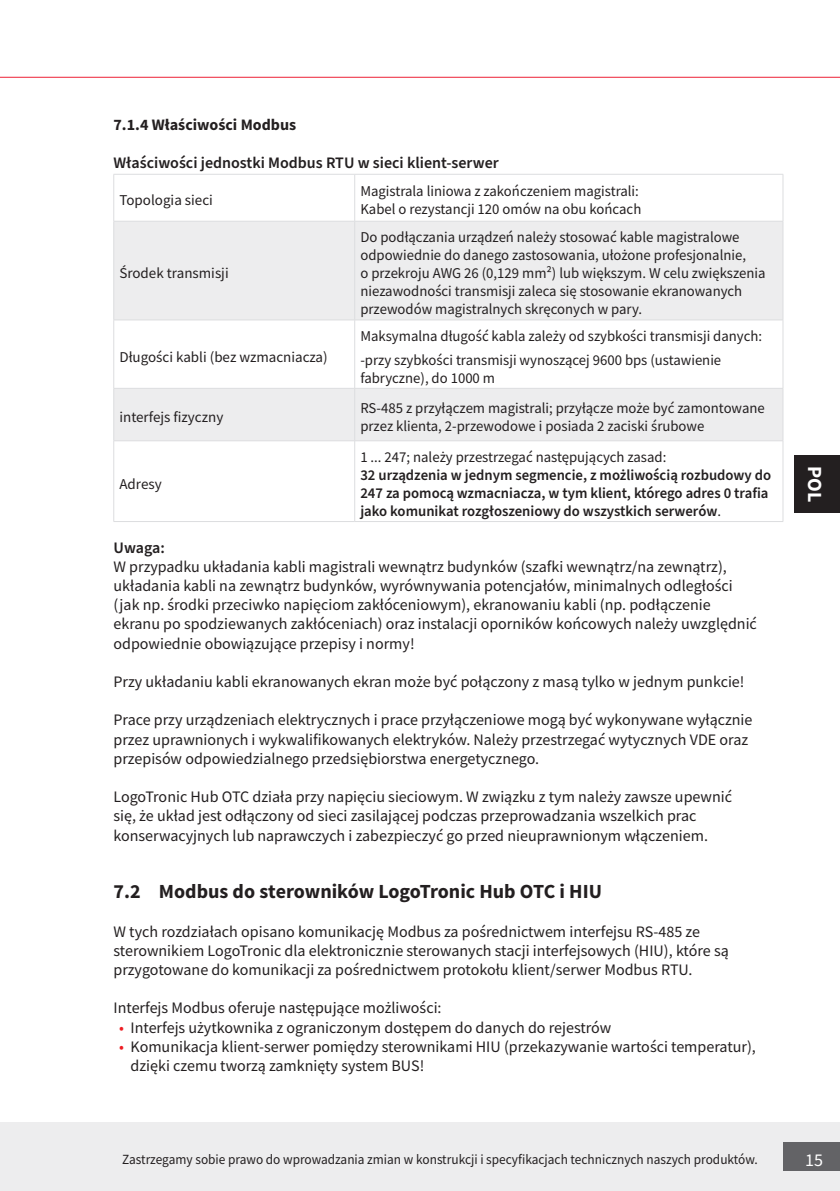
<style>
.page{position:relative;width:840px;height:1191px;background:#fff}
.page>*{position:absolute;margin:0;border:0;box-sizing:border-box;transform-origin:0 0}
.t1{font:700 20px "Source Sans Pro";color:#231f20}
.t2{font:700 20px "Source Sans Pro";color:#fff}
.t3{font:18px "Source Sans Pro";color:#fff}
.t4{font:16px/19.2px "Source Sans Pro";color:#231f20}
.t5{font:600 16px "Source Sans Pro";color:#231f20}
.t6{font:700 16px "Source Sans Pro";color:#231f20}
.t7{font:15px/18px "Source Sans Pro";color:#231f20}
.t8{font:600 15px/18px "Source Sans Pro";color:#231f20}
.t9{font:14px "Source Sans Pro";color:#231f20;scale:.95 1}
.s1{font-weight:400}
.s2{color:#ee1d23}
</style>
<div class="page">
<hr style="left:0;top:77px;width:839px;height:1px;background:#ed2135">
<div style="left:0;top:1123px;width:839px;height:68px;background:#ededee"></div>
<div style="left:782px;top:1142px;width:57px;height:29px;background:#636366"></div>
<div style="left:794px;top:455px;width:45px;height:58px;background:#231f20"></div>
<svg style="left:114px;top:222px;width:668px;height:218px;fill:#ededee"></svg>
<hr style="left:113px;top:174px;width:241px;height:1px;background:#dcdddf">
<hr style="left:113px;top:174px;width:1px;height:47px;background:#dcdddf">
<hr style="left:354px;top:174px;width:428px;height:1px;background:#dcdddf">
<hr style="left:354px;top:174px;width:1px;height:47px;background:#dcdddf">
<hr style="left:782px;top:174px;width:1px;height:47px;background:#dcdddf">
<hr style="left:113px;top:221px;width:241px;height:1px;background:#dcdddf">
<hr style="left:113px;top:221px;width:1px;height:99px;background:#dcdddf">
<hr style="left:354px;top:221px;width:428px;height:1px;background:#dcdddf">
<hr style="left:354px;top:221px;width:1px;height:99px;background:#dcdddf">
<hr style="left:782px;top:221px;width:1px;height:99px;background:#dcdddf">
<hr style="left:113px;top:319px;width:241px;height:1px;background:#dcdddf">
<hr style="left:113px;top:320px;width:1px;height:68px;background:#dcdddf">
<hr style="left:354px;top:319px;width:428px;height:1px;background:#dcdddf">
<hr style="left:354px;top:320px;width:1px;height:68px;background:#dcdddf">
<hr style="left:782px;top:320px;width:1px;height:68px;background:#dcdddf">
<hr style="left:113px;top:388px;width:241px;height:1px;background:#dcdddf">
<hr style="left:113px;top:388px;width:1px;height:52px;background:#dcdddf">
<hr style="left:354px;top:388px;width:428px;height:1px;background:#dcdddf">
<hr style="left:354px;top:388px;width:1px;height:52px;background:#dcdddf">
<hr style="left:782px;top:388px;width:1px;height:52px;background:#dcdddf">
<hr style="left:113px;top:440px;width:241px;height:1px;background:#dcdddf">
<hr style="left:113px;top:441px;width:1px;height:80px;background:#dcdddf">
<hr style="left:354px;top:440px;width:428px;height:1px;background:#dcdddf">
<hr style="left:354px;top:441px;width:1px;height:80px;background:#dcdddf">
<hr style="left:782px;top:441px;width:1px;height:80px;background:#dcdddf">
<hr style="left:113px;top:521px;width:241px;height:1px;background:#dcdddf">
<hr style="left:354px;top:521px;width:428px;height:1px;background:#dcdddf">
<p class="t6" style="left:113px;top:114px;width:184px">7.1.4 Właściwości Modbus</p>
<p class="t5" style="left:113px;top:152px;width:386px">Właściwości jednostki Modbus RTU w sieci klient-serwer</p>
<p class="t7" style="left:119px;top:191px;width:95px">Topologia sieci</p>
<p class="t7" style="left:360px;top:182px;width:282px">Magistrala liniowa z zakończeniem magistrali:<br>Kabel o rezystancji 120 omów na obu końcach</p>
<p class="t7" style="left:119px;top:264px;width:111px">Środek transmisji</p>
<p class="t7" style="left:119px;top:348px;width:210px">Długości kabli (bez wzmacniacza)</p>
<p class="t7" style="left:360px;top:228px;width:406px">Do podłączania urządzeń należy stosować kable magistralowe odpowiednie do danego zastosowania, ułożone profesjonalnie,<br>o przekroju AWG 26 (0,129 mm²) lub większym. W celu zwiększenia niezawodności transmisji zaleca się stosowanie ekranowanych przewodów magistralnych skręconych w pary.</p>
<p class="t7" style="left:360px;top:324px;width:403px;line-height:23.6px">Maksymalna długość kabla zależy od szybkości transmisji danych: -przy szybkości transmisji wynoszącej 9600 bps (ustawienie</p>
<p class="t7" style="left:360px;top:368px;width:136px">fabryczne), do 1000 m</p>
<p class="t7" style="left:119px;top:408px;width:105px">interfejs fizyczny</p>
<p class="t7" style="left:360px;top:399px;width:405px">RS-485 z przyłączem magistrali; przyłącze może być zamontowane przez klienta, 2-przewodowe i posiada 2 zaciski śrubowe</p>
<p class="t7" style="left:119px;top:475px;width:44px">Adresy</p>
<p class="t7" style="left:360px;top:448px;width:307px">1 ... 247; należy przestrzegać następujących zasad:</p>
<p class="t8" style="left:360px;top:466px;width:412px">32 urządzenia w jednym segmencie, z możliwością rozbudowy do<br>247 za pomocą wzmacniacza, w tym klient, którego adres 0 trafia jako komunikat rozgłoszeniowy do wszystkich serwerów<span class="s1">.</span></p>
<p class="t5" style="left:113px;top:536px;width:53px">Uwaga:</p>
<p class="t4" style="left:113px;top:556px;width:644px">W przypadku układania kabli magistrali wewnątrz budynków (szafki wewnątrz/na zewnątrz), układania kabli na zewnątrz budynków, wyrównywania potencjałów, minimalnych odległości (jak np. środki przeciwko napięciom zakłóceniowym), ekranowaniu kabli (np. podłączenie ekranu po spodziewanych zakłóceniach) oraz instalacji oporników końcowych należy uwzględnić odpowiednie obowiązujące przepisy i normy!</p>
<p class="t4" style="left:113px;top:672px;width:632px">Przy układaniu kabli ekranowanych ekran może być połączony z masą tylko w jednym punkcie!</p>
<p class="t4" style="left:113px;top:710px;width:640px">Prace przy urządzeniach elektrycznych i prace przyłączeniowe mogą być wykonywane wyłącznie przez uprawnionych i wykwalifikowanych elektryków. Należy przestrzegać wytycznych VDE oraz przepisów odpowiedzialnego przedsiębiorstwa energetycznego.</p>
<p class="t4" style="left:113px;top:787px;width:619px">LogoTronic Hub OTC działa przy napięciu sieciowym. W związku z tym należy zawsze upewnić się, że układ jest odłączony od sieci zasilającej podczas przeprowadzania wszelkich prac konserwacyjnych lub naprawczych i zabezpieczyć go przed nieuprawnionym włączeniem.</p>
<p class="t1" style="left:113px;top:878px;width:489px">7.2 Modbus do sterowników LogoTronic Hub OTC i HIU</p>
<p class="t4" style="left:113px;top:921px;width:616px">W tych rozdziałach opisano komunikację Modbus za pośrednictwem interfejsu RS-485 ze sterownikiem LogoTronic dla elektronicznie sterowanych stacji interfejsowych (HIU), które są przygotowane do komunikacji za pośrednictwem protokołu klient/serwer Modbus RTU.</p>
<p class="t4" style="left:113px;top:998px;width:329px">Interfejs Modbus oferuje następujące możliwości:</p>
<p class="t4" style="left:119px;top:1017px;width:493px"><span class="s2">•</span> Interfejs użytkownika z ograniczonym dostępem do danych do rejestrów</p>
<p class="t4" style="left:130px;top:1036px;width:626px;text-indent:-11px"><span class="s2">•</span> Komunikacja klient-serwer pomiędzy sterownikami HIU (przekazywanie wartości temperatur), dzięki czemu tworzą zamknięty system BUS!</p>
<p class="t2" style="left:827px;top:466px;width:38px;rotate:90deg">POL</p>
<p class="t9" style="left:122px;top:1150px;width:670px">Zastrzegamy sobie prawo do wprowadzania zmian w konstrukcji i specyfikacjach technicznych naszych produktów.</p>
<p class="t3" style="left:804px;top:1148px;width:19px">15</p>
</div>
